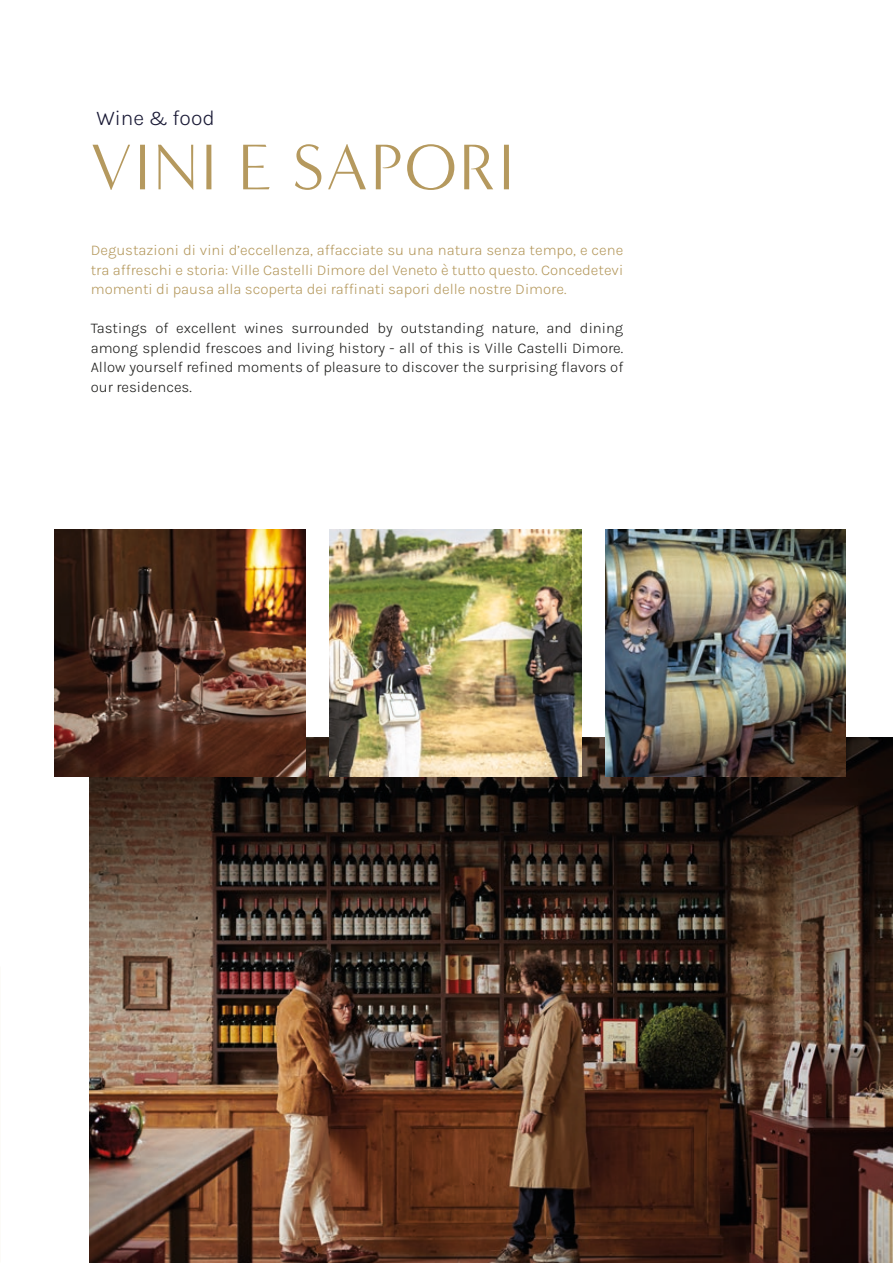
<style>
.page{position:relative;width:893px;height:1263px;background:#fff}
.page>*{position:absolute;margin:0;border:0;box-sizing:border-box;transform-origin:0 0}
.t1{font:79.5px "Minerva Modern";letter-spacing:.015em;color:#b5995e}
.t2{font:300 21.15px "Karla";color:#191935}
.t3{font:300 15px/19.5px "Karla";color:#1d1d1b;text-align:justify}
.t4{font:300 15px/19.5px "Karla";color:#b5995e;text-align:justify}
</style>
<div class="page">
<img style="left:89px;top:738px;width:804px;height:525px">
<img style="left:54px;top:529px;width:252px;height:248px">
<img style="left:330px;top:529px;width:251px;height:248px">
<img style="left:605px;top:529px;width:240px;height:248px">
<h2 class="t2" style="left:96px;top:104px;width:120px">Wine &amp; food</h2>
<h1 class="t1" style="left:90px;top:126px;width:427px">VINI E SAPORI</h1>
<p class="t4" style="left:91px;top:240px;width:534px">Degustazioni di vini d’eccellenza, affacciate su una natura senza tempo, e cene tra affreschi e storia: Ville Castelli Dimore del Veneto è tutto questo. Concedetevi momenti di pausa alla scoperta dei raffinati sapori delle nostre Dimore.</p>
<p class="t3" style="left:91px;top:318px;width:534px">Tastings of excellent wines surrounded by outstanding nature, and dining among splendid frescoes and living history - all of this is Ville Castelli Dimore.<br>Allow yourself refined moments of pleasure to discover the surprising flavors of our residences.</p>
</div>
